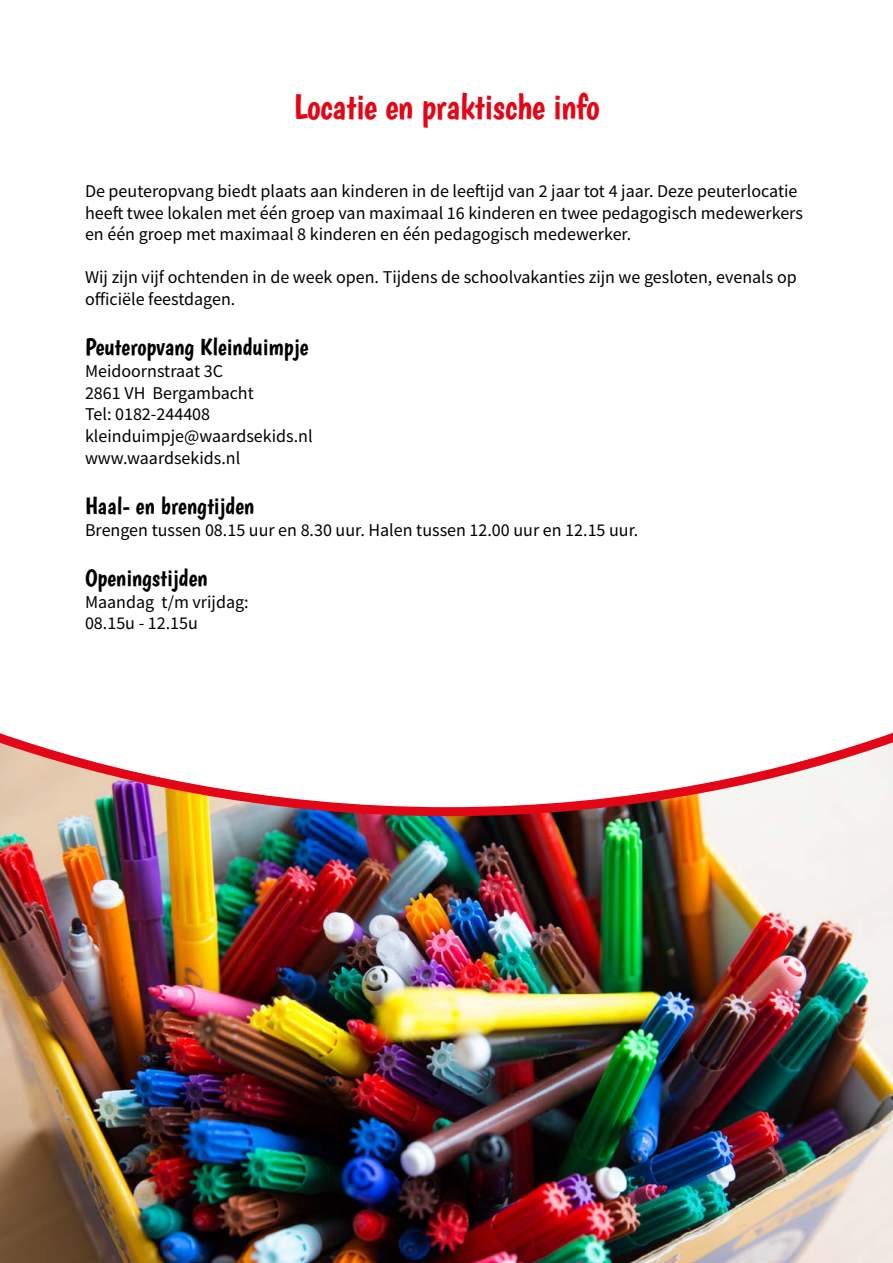
<style>
.page{position:relative;width:893px;height:1263px;background:#fff}
.page>*{position:absolute;margin:0;border:0;box-sizing:border-box;transform-origin:0 0}
.t1{font:36px "Boogaloo";letter-spacing:-.01em;color:#e30617}
.t2{font:24px "Boogaloo";color:#000}
.t3{font:18px/21.6px "Source Sans Pro";color:#000}
</style>
<div class="page">
<img style="left:0;top:732px;width:893px;height:531px">
<h1 class="t1" style="left:293px;top:85px;width:307px">Locatie en praktische info</h1>
<p class="t3" style="left:85px;top:180px;width:719px">De peuteropvang biedt plaats aan kinderen in de leeftijd van 2 jaar tot 4 jaar. Deze peuterlocatie heeft twee lokalen met één groep van maximaal 16 kinderen en twee pedagogisch medewerkers en één groep met maximaal 8 kinderen en één pedagogisch medewerker.</p>
<p class="t3" style="left:85px;top:267px;width:713px">Wij zijn vijf ochtenden in de week open. Tijdens de schoolvakanties zijn we gesloten, evenals op officiële feestdagen.</p>
<h2 class="t2" style="left:85px;top:333px;width:225px">Peuteropvang Kleinduimpje</h2>
<p class="t3" style="left:85px;top:360px;width:229px">Meidoornstraat 3C<br>2861 VH Bergambacht<br>Tel: 0182-244408 kleinduimpje@waardsekids.nl www.waardsekids.nl</p>
<h2 class="t2" style="left:85px;top:491px;width:171px">Haal- en brengtijden</h2>
<p class="t3" style="left:85px;top:519px;width:555px">Brengen tussen 08.15 uur en 8.30 uur. Halen tussen 12.00 uur en 12.15 uur.</p>
<h2 class="t2" style="left:85px;top:563px;width:124px">Openingstijden</h2>
<p class="t3" style="left:85px;top:591px;width:165px">Maandag t/m vrijdag:<br>08.15u - 12.15u</p>
</div>
